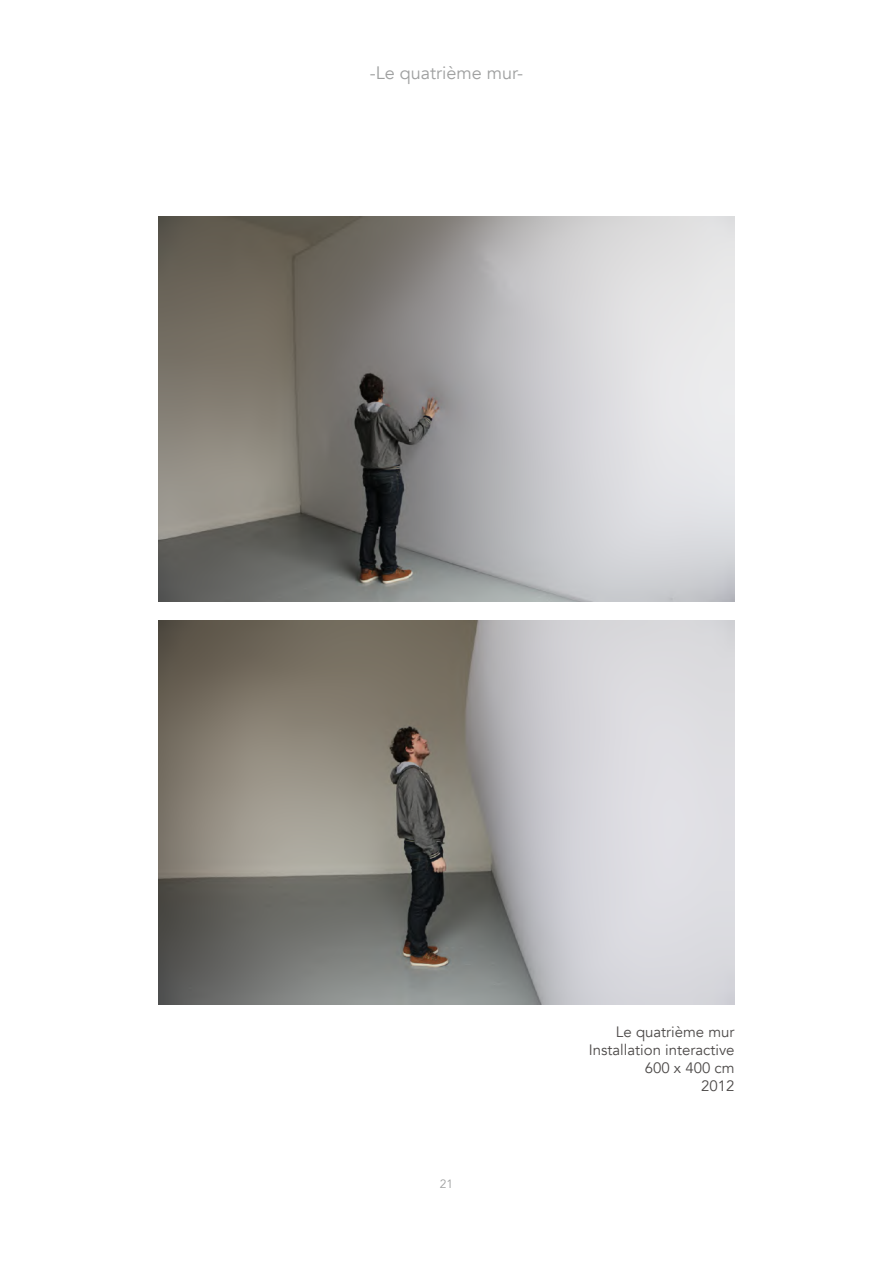
<style>
.page{position:relative;width:893px;height:1263px;background:#fff}
.page>*{position:absolute;margin:0;border:0;box-sizing:border-box;transform-origin:0 0}
.t1{font:18px "Avenir";color:#9fa0a0}
.t2{font:15px/18px "Avenir";color:#4c4948;text-align:right}
.t3{font:12px "Avenir";color:#9fa0a0}
</style>
<div class="page">
<img style="left:158px;top:620px;width:577px;height:384px">
<img style="left:158px;top:217px;width:577px;height:384px">
<p class="t1" style="left:370px;top:62px;width:155px">-Le quatrième mur-</p>
<p class="t3" style="left:440px;top:1177px;width:15px">21</p>
<p class="t2" style="left:589px;top:1023px;width:147px">Le quatrième mur<br>Installation interactive<br>600 x 400 cm<br>2012</p>
</div>
